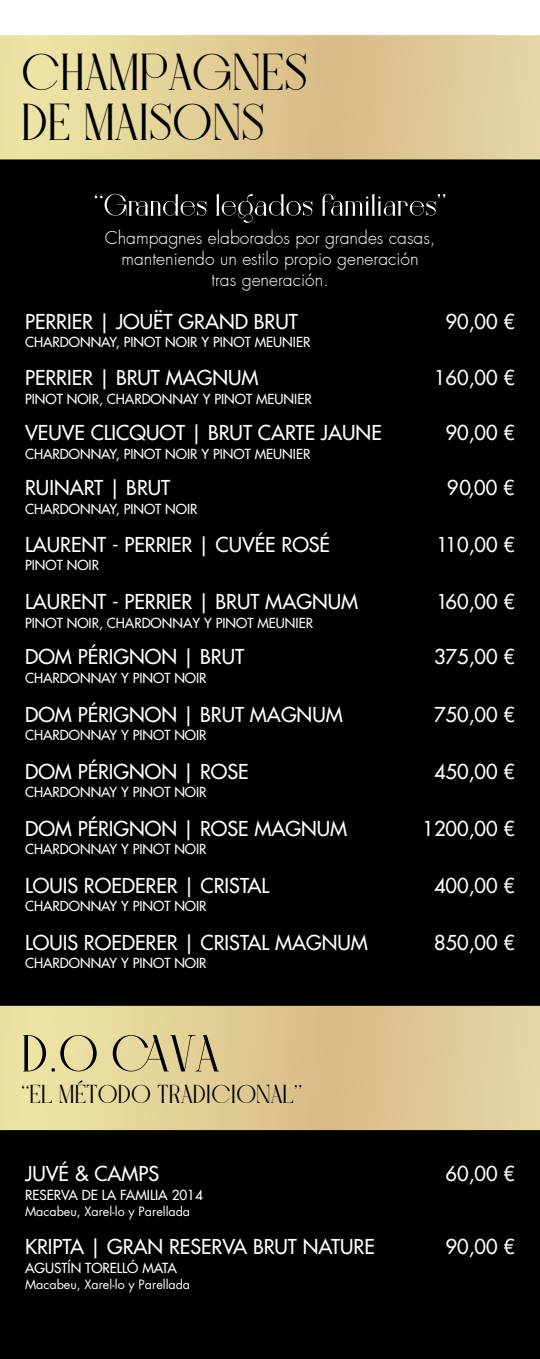
<style>
.page{position:relative;width:540px;height:1359px;background:#fff}
.page>*{position:absolute;margin:0;border:0;box-sizing:border-box;transform-origin:0 0}
.t1{font:700 50px/49.5px "Bigilla";color:#000}
.t2{font:700 25px "Bigilla";color:#000}
.t3{font:500 20px "Futura Std";color:#fff}
.t4{font:300 17.5px/21px "Futura";color:#fff;text-align:center}
.t5{font:500 13.5px "Futura Std";color:#fff}
.t6{font:12.5px "Futura Std";color:#fff}
</style>
<div class="page">
<div style="left:0;top:88px;width:540px;height:1270px;background:#000"></div>
<svg style="left:0;top:35px;width:540px;height:124px;background:#e1ce98"></svg>
<svg style="left:0;top:1005px;width:540px;height:125px;background:#dfcb96"></svg>
<svg style="left:23px;top:1035px;width:196px;height:36px;background:#c1b684"></svg>
<svg style="left:95px;top:194px;width:350px;height:29px"></svg>
<h1 class="t1" style="left:22px;top:47px;width:288px">CHAMPAGNES<br>DE MAISONS</h1>
<p class="t4" style="left:105px;top:227px;width:332px">Champagnes elaborados por grandes casas, manteniendo un estilo propio generación<br>tras generación.</p>
<p class="t3" style="left:25px;top:309px;width:274px">PERRIER | JOUËT GRAND BRUT</p>
<p class="t3" style="left:446px;top:309px;width:71px">90,00 €</p>
<p class="t5" style="left:25px;top:334px;width:287px">CHARDONNAY, PINOT NOIR Y PINOT MEUNIER</p>
<p class="t3" style="left:25px;top:365px;width:235px">PERRIER | BRUT MAGNUM</p>
<p class="t3" style="left:434px;top:365px;width:82px">160,00 €</p>
<p class="t5" style="left:25px;top:390px;width:288px">PINOT NOIR, CHARDONNAY Y PINOT MEUNIER</p>
<p class="t3" style="left:25px;top:420px;width:358px">VEUVE CLICQUOT | BRUT CARTE JAUNE</p>
<p class="t3" style="left:446px;top:420px;width:71px">90,00 €</p>
<p class="t5" style="left:25px;top:445px;width:287px">CHARDONNAY, PINOT NOIR Y PINOT MEUNIER</p>
<p class="t3" style="left:25px;top:475px;width:147px">RUINART | BRUT</p>
<p class="t3" style="left:447px;top:475px;width:69px">9 0,00 €</p>
<p class="t5" style="left:25px;top:500px;width:174px">CHARDONNAY, PINOT NOIR</p>
<p class="t3" style="left:25px;top:532px;width:306px">LAURENT - PERRIER | CUVÉE ROSÉ</p>
<p class="t3" style="left:436px;top:532px;width:80px">110,00 €</p>
<p class="t5" style="left:25px;top:556px;width:75px">PINOT NOIR</p>
<p class="t3" style="left:25px;top:589px;width:334px">LAURENT - PERRIER | BRUT MAGNUM</p>
<p class="t3" style="left:436px;top:589px;width:80px">160,00 €</p>
<p class="t5" style="left:25px;top:614px;width:289px">PINOT NOIR, CHARDONNAY Y PINOT MEUNIER</p>
<p class="t3" style="left:25px;top:644px;width:221px">DOM PÉRIGNON | BRUT</p>
<p class="t3" style="left:434px;top:644px;width:82px">375,00 €</p>
<p class="t5" style="left:25px;top:669px;width:183px">CHARDONNAY Y PINOT NOIR</p>
<p class="t3" style="left:25px;top:701px;width:319px">DOM PÉRIGNON | BRUT MAGNUM</p>
<p class="t3" style="left:434px;top:701px;width:82px">750,00 €</p>
<p class="t5" style="left:25px;top:726px;width:183px">CHARDONNAY Y PINOT NOIR</p>
<p class="t3" style="left:25px;top:758px;width:225px">DOM PÉRIGNON | ROSE</p>
<p class="t3" style="left:434px;top:758px;width:82px">450,00 €</p>
<p class="t5" style="left:25px;top:783px;width:183px">CHARDONNAY Y PINOT NOIR</p>
<p class="t3" style="left:25px;top:815px;width:324px">DOM PÉRIGNON | ROSE MAGNUM</p>
<p class="t3" style="left:423px;top:815px;width:94px">1200,00 €</p>
<p class="t5" style="left:25px;top:840px;width:183px">CHARDONNAY Y PINOT NOIR</p>
<p class="t3" style="left:25px;top:872px;width:246px">LOUIS ROEDERER | CRISTAL</p>
<p class="t3" style="left:434px;top:872px;width:82px">400,00 €</p>
<p class="t5" style="left:25px;top:897px;width:183px">CHARDONNAY Y PINOT NOIR</p>
<p class="t3" style="left:25px;top:929px;width:344px">LOUIS ROEDERER | CRISTAL MAGNUM</p>
<p class="t3" style="left:434px;top:929px;width:82px">850,00 €</p>
<p class="t5" style="left:25px;top:954px;width:183px">CHARDONNAY Y PINOT NOIR</p>
<p class="t2" style="left:22px;top:1078px;width:282px">“EL MÉTODO TRADICIONAL”</p>
<p class="t3" style="left:25px;top:1161px;width:136px">JUVÉ &amp; CAMPS</p>
<p class="t3" style="left:446px;top:1161px;width:71px">60,00 €</p>
<p class="t5" style="left:25px;top:1186px;width:179px">RESERVA DE LA FAMILIA 2014</p>
<p class="t6" style="left:25px;top:1203px;width:167px">Macabeu, Xarel-lo y Parellada</p>
<p class="t3" style="left:25px;top:1234px;width:351px">KRIPTA | GRAN RESERVA BRUT NATURE</p>
<p class="t3" style="left:446px;top:1234px;width:71px">90,00 €</p>
<p class="t5" style="left:25px;top:1259px;width:153px">AGUSTÍN TORELLÓ MATA</p>
<p class="t6" style="left:25px;top:1276px;width:167px">Macabeu, Xarel-lo y Parellada</p>
</div>
